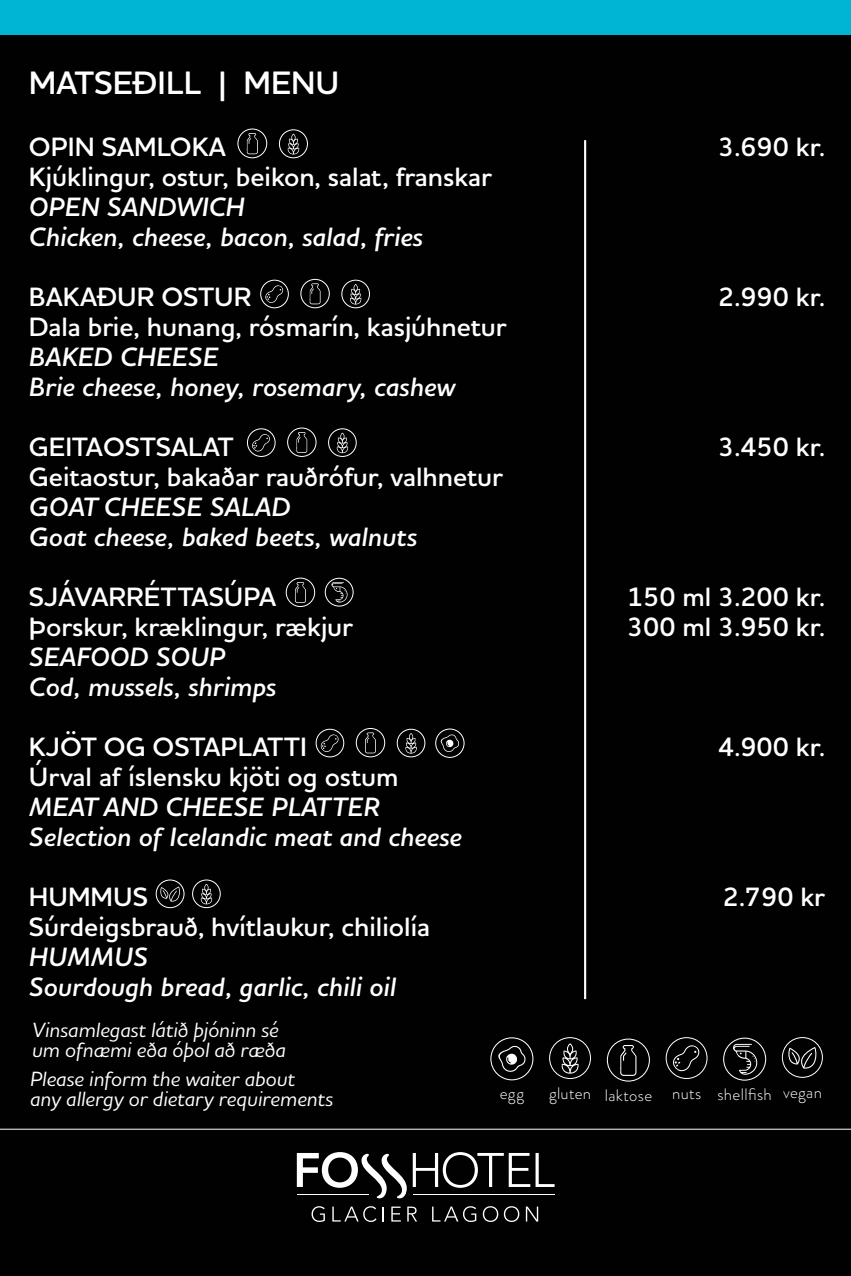
<style>
.page{position:relative;width:851px;height:1276px;background:#fff}
.page>*{position:absolute;margin:0;border:0;box-sizing:border-box;transform-origin:0 0}
.t1{font:600 33px "Houschka Pro";color:#fff}
.t2{font:600 27px/30px "Houschka Pro";color:#fff}
.t3{font:italic 600 27px/30px "Houschka Pro";color:#fff}
.t4{font:italic 500 21px/20.4px "Houschka Pro";letter-spacing:.005em;color:#fff}
.t5{font:300 16.8px "Brandon Grotesque";letter-spacing:.02em;color:#fff}
</style>
<div class="page">
<div style="left:0;top:0;width:850px;height:1276px;background:#020101"></div>
<div style="left:0;top:0;width:850px;height:35px;background:#00b5d4"></div>
<hr style="left:584px;top:140px;width:2px;height:859px;background:#fff">
<div style="left:325px;top:578px;width:28px;height:28px;border:1px solid #fff;border-radius:50%"></div>
<svg style="left:331px;top:582px;width:17px;height:20px"></svg>
<div style="left:279px;top:129px;width:29px;height:29px;border:1px solid #fff;border-radius:50%"></div>
<svg style="left:287px;top:133px;width:13px;height:22px"></svg>
<div style="left:237px;top:129px;width:30px;height:29px;border:1px solid #fff;border-radius:50%"></div>
<svg style="left:246px;top:133px;width:12px;height:23px"></svg>
<div style="left:341px;top:280px;width:29px;height:28px;border:1px solid #fff;border-radius:50%"></div>
<svg style="left:350px;top:284px;width:12px;height:21px"></svg>
<div style="left:300px;top:279px;width:29px;height:29px;border:1px solid #fff;border-radius:50%"></div>
<svg style="left:309px;top:283px;width:12px;height:22px"></svg>
<div style="left:260px;top:280px;width:29px;height:28px;border:1px solid #fff;border-radius:50%"></div>
<svg style="left:265px;top:285px;width:19px;height:20px"></svg>
<div style="left:328px;top:428px;width:28px;height:29px;border:1px solid #fff;border-radius:50%"></div>
<svg style="left:336px;top:432px;width:12px;height:22px"></svg>
<div style="left:287px;top:428px;width:29px;height:29px;border:1px solid #fff;border-radius:50%"></div>
<svg style="left:296px;top:432px;width:11px;height:21px"></svg>
<div style="left:247px;top:428px;width:28px;height:29px;border:1px solid #fff;border-radius:50%"></div>
<svg style="left:251px;top:433px;width:20px;height:21px"></svg>
<svg style="left:160px;top:886px;width:20px;height:15px"></svg>
<div style="left:156px;top:879px;width:28px;height:29px;border:1px solid #fff;border-radius:50%"></div>
<div style="left:192px;top:879px;width:28px;height:29px;border:1px solid #fff;border-radius:50%"></div>
<svg style="left:200px;top:884px;width:13px;height:21px"></svg>
<div style="left:397px;top:729px;width:28px;height:28px;border:1px solid #fff;border-radius:50%"></div>
<svg style="left:405px;top:733px;width:12px;height:21px"></svg>
<div style="left:356px;top:728px;width:29px;height:29px;border:1px solid #fff;border-radius:50%"></div>
<svg style="left:365px;top:732px;width:11px;height:22px"></svg>
<div style="left:316px;top:729px;width:28px;height:28px;border:1px solid #fff;border-radius:50%"></div>
<svg style="left:320px;top:734px;width:19px;height:20px"></svg>
<div style="left:286px;top:578px;width:29px;height:29px;border:1px solid #fff;border-radius:50%"></div>
<svg style="left:294px;top:582px;width:12px;height:21px"></svg>
<svg style="left:311px;top:1206px;width:14px;height:16px"></svg>
<svg style="left:332px;top:1206px;width:44px;height:16px"></svg>
<svg style="left:382px;top:1207px;width:2px;height:14px"></svg>
<svg style="left:391px;top:1206px;width:10px;height:15px"></svg>
<svg style="left:407px;top:1206px;width:10px;height:15px"></svg>
<svg style="left:432px;top:1206px;width:44px;height:16px"></svg>
<svg style="left:482px;top:1206px;width:37px;height:16px"></svg>
<svg style="left:525px;top:1206px;width:13px;height:15px"></svg>
<svg style="left:297px;top:1152px;width:257px;height:46px"></svg>
<hr style="left:297px;top:1194px;width:71px;height:1px;background:#fff">
<hr style="left:412px;top:1194px;width:142px;height:1px;background:#fff">
<hr style="left:0;top:1128px;width:850px;height:1px;background:#fff">
<div style="left:549px;top:1037px;width:42px;height:42px;border:1px solid #fff;border-radius:50%"></div>
<svg style="left:561px;top:1043px;width:18px;height:31px"></svg>
<svg style="left:788px;top:1047px;width:29px;height:21px"></svg>
<div style="left:781px;top:1037px;width:41px;height:41px;border:1px solid #fff;border-radius:50%"></div>
<div style="left:723px;top:1037px;width:43px;height:43px;border:1px solid #fff;border-radius:50%"></div>
<svg style="left:732px;top:1044px;width:26px;height:31px"></svg>
<div style="left:606px;top:1038px;width:43px;height:43px;border:1px solid #fff;border-radius:50%"></div>
<svg style="left:620px;top:1045px;width:17px;height:31px"></svg>
<div style="left:665px;top:1037px;width:42px;height:42px;border:1px solid #fff;border-radius:50%"></div>
<svg style="left:672px;top:1044px;width:28px;height:30px"></svg>
<div style="left:490px;top:1037px;width:43px;height:43px;border:1px solid #fff;border-radius:50%"></div>
<svg style="left:498px;top:1045px;width:28px;height:27px"></svg>
<div style="left:435px;top:728px;width:29px;height:29px;border:1px solid #fff;border-radius:50%"></div>
<svg style="left:440px;top:734px;width:19px;height:18px"></svg>
<p class="t1" style="left:29px;top:61px;width:312px">MATSEÐILL | MENU</p>
<p class="t2" style="left:29px;top:131px;width:464px">OPIN SAMLOKA<br>Kjúklingur, ostur, beikon, salat, franskar</p>
<p class="t3" style="left:29px;top:191px;width:395px">OPEN SANDWICH<br>Chicken, cheese, bacon, salad, fries</p>
<p class="t2" style="left:29px;top:281px;width:479px">BAKAÐUR OSTUR<br>Dala brie, hunang, rósmarín, kasjúhnetur</p>
<p class="t3" style="left:29px;top:341px;width:427px">BAKED CHEESE<br>Brie cheese, honey, rosemary, cashew</p>
<p class="t2" style="left:29px;top:431px;width:475px">GEITAOSTSALAT<br>Geitaostur, bakaðar rauðrófur, valhnetur</p>
<p class="t3" style="left:29px;top:491px;width:390px">GOAT CHEESE SALAD<br>Goat cheese, baked beets, walnuts</p>
<p class="t2" style="left:29px;top:581px;width:325px">SJÁVARRÉTTASÚPA<br>Þorskur, kræklingur, rækjur</p>
<p class="t3" style="left:29px;top:641px;width:249px">SEAFOOD SOUP<br>Cod, mussels, shrimps</p>
<p class="t2" style="left:29px;top:731px;width:371px">KJÖT OG OSTAPLATTI<br>Úrval af íslensku kjöti og ostum</p>
<p class="t3" style="left:29px;top:791px;width:434px">MEAT AND CHEESE PLATTER<br>Selection of Icelandic meat and cheese</p>
<p class="t2" style="left:29px;top:881px;width:403px">HUMMUS<br>Súrdeigsbrauð, hvítlaukur, chiliolía</p>
<p class="t3" style="left:29px;top:941px;width:369px">HUMMUS<br>Sourdough bread, garlic, chili oil</p>
<p class="t2" style="left:718px;top:131px;width:108px">3.690 kr.</p>
<p class="t2" style="left:718px;top:281px;width:108px">2.990 kr.</p>
<p class="t2" style="left:718px;top:431px;width:108px">3.450 kr.</p>
<p class="t2" style="left:627px;top:581px;width:199px">150 ml 3.200 kr.<br>300 ml 3.950 kr.</p>
<p class="t2" style="left:718px;top:731px;width:108px">4.900 kr.</p>
<p class="t2" style="left:722px;top:881px;width:104px">2.790 kr</p>
<p class="t4" style="left:32px;top:1019px;width:255px">Vinsamlegast látið þjóninn sé um ofnæmi eða óþol að ræða</p>
<p class="t4" style="left:30px;top:1067px;width:305px">Please inform the waiter about<br>any allergy or dietary requirements</p>
<p class="t5" style="left:499px;top:1082px;width:26px">egg</p>
<p class="t5" style="left:549px;top:1083px;width:274px">gluten laktose nuts shellfish vegan</p>
</div>
